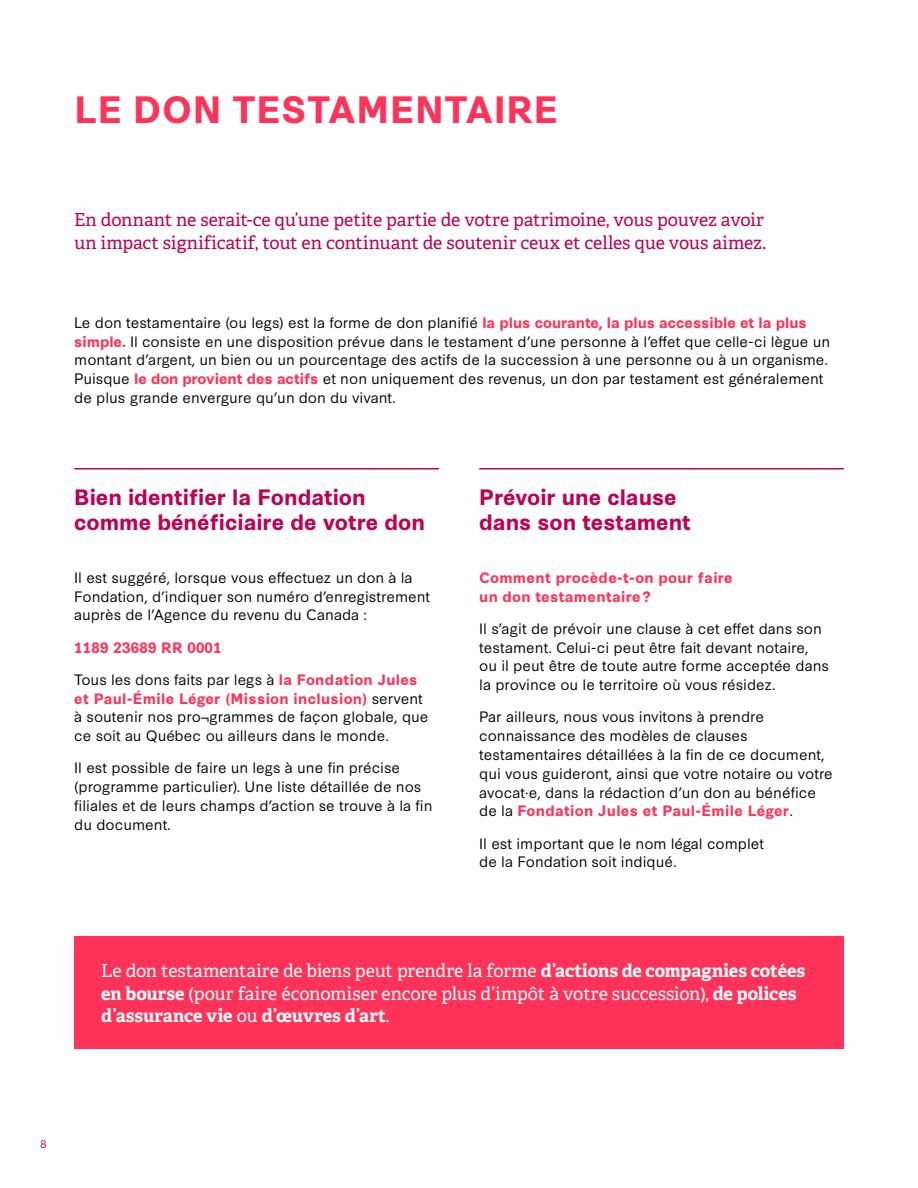
<style>
.page{position:relative;width:918px;height:1188px;background:#fff}
.page>*{position:absolute;margin:0;border:0;box-sizing:border-box;transform-origin:0 0}
.t1{font:700 36px "Synthese";letter-spacing:.015em;color:#ff3359}
.t2{font:700 21px/25.5px "Synthese";letter-spacing:-.005em;color:#bf0054}
.t3{font:18px/22.5px "Adelle";letter-spacing:-.005em;color:#fff}
.t4{font:18px/22.5px "Adelle";letter-spacing:-.005em;color:#bf0054}
.t5{font:14.25px/18.8px "Synthese";color:#000100}
.t6{font:700 14.25px/18.8px "Synthese";letter-spacing:.025em;color:#ff3359}
.t7{font:10.5px "Synthese";color:#bf0054}
.s1{font-weight:700;color:#ff3359}
.s2{font-weight:700}
</style>
<div class="page">
<div style="left:74px;top:937px;width:770px;height:112px;background:#ff3359"></div>
<hr style="left:74px;top:468px;width:365px;height:1px;background:#bf0054">
<hr style="left:479px;top:468px;width:365px;height:1px;background:#bf0054">
<h1 class="t1" style="left:74px;top:81px;width:485px">LE DON TESTAMENTAIRE</h1>
<p class="t4" style="left:74px;top:209px;width:694px">En donnant ne serait-ce qu’une petite partie de votre patrimoine, vous pouvez avoir un impact significatif, tout en continuant de soutenir ceux et celles que vous aimez.</p>
<p class="t5" style="left:74px;top:312px;width:758px">Le don testamentaire (ou legs) est la forme de don planifié <span class="s1">la plus courante, la plus accessible et la plus simple.</span> Il consiste en une disposition prévue dans le testament d’une personne à l’effet que celle-ci lègue un montant d’argent, un bien ou un pourcentage des actifs de la succession à une personne ou à un organisme.<br>Puisque <span class="s1">le don provient des actifs</span> et non uniquement des revenus, un don par testament est généralement de plus grande envergure qu’un don du vivant.</p>
<h2 class="t2" style="left:74px;top:483px;width:352px">Bien identifier la Fondation comme bénéficiaire de votre don</h2>
<p class="t5" style="left:74px;top:567px;width:357px">Il est suggéré, lorsque vous effectuez un don à la<br>Fondation, d’indiquer son numéro d’enregistrement auprès de l’Agence du revenu du Canada :</p>
<p class="t6" style="left:74px;top:637px;width:149px">1189 23689 RR 0001</p>
<p class="t5" style="left:74px;top:669px;width:356px">Tous les dons faits par legs à <span class="s1">la Fondation Jules et Paul-Émile Léger (Mission inclusion)</span> servent à soutenir nos pro¬grammes de façon globale, que ce soit au Québec ou ailleurs dans le monde.</p>
<p class="t5" style="left:74px;top:758px;width:360px">Il est possible de faire un legs à une fin précise (programme particulier). Une liste détaillée de nos filiales et de leurs champs d’action se trouve à la fin du document.</p>
<h2 class="t2" style="left:479px;top:483px;width:213px">Prévoir une clause dans son testament</h2>
<p class="t6" style="left:479px;top:567px;width:255px">Comment procède-t-on pour faire un don testamentaire ?</p>
<p class="t5" style="left:479px;top:618px;width:351px">Il s’agit de prévoir une clause à cet effet dans son testament. Celui-ci peut être fait devant notaire, ou il peut être de toute autre forme acceptée dans la province ou le territoire où vous résidez.</p>
<p class="t5" style="left:479px;top:707px;width:355px">Par ailleurs, nous vous invitons à prendre connaissance des modèles de clauses testamentaires détaillées à la fin de ce document, qui vous guideront, ainsi que votre notaire ou votre avocat·e, dans la rédaction d’un don au bénéfice de la <span class="s1">Fondation Jules et Paul-Émile Léger</span>.</p>
<p class="t5" style="left:479px;top:833px;width:286px">Il est important que le nom légal complet de la Fondation soit indiqué.</p>
<p class="t3" style="left:101px;top:960px;width:706px">Le don testamentaire de biens peut prendre la forme <span class="s2">d’actions de compagnies cotées en bourse</span> (pour faire économiser encore plus d’impôt à votre succession), <span class="s2">de polices d’assurance vie</span> ou <span class="s2">d’œuvres d’art</span>.</p>
<p class="t7" style="left:40px;top:1135px;width:8px">8</p>
</div>
